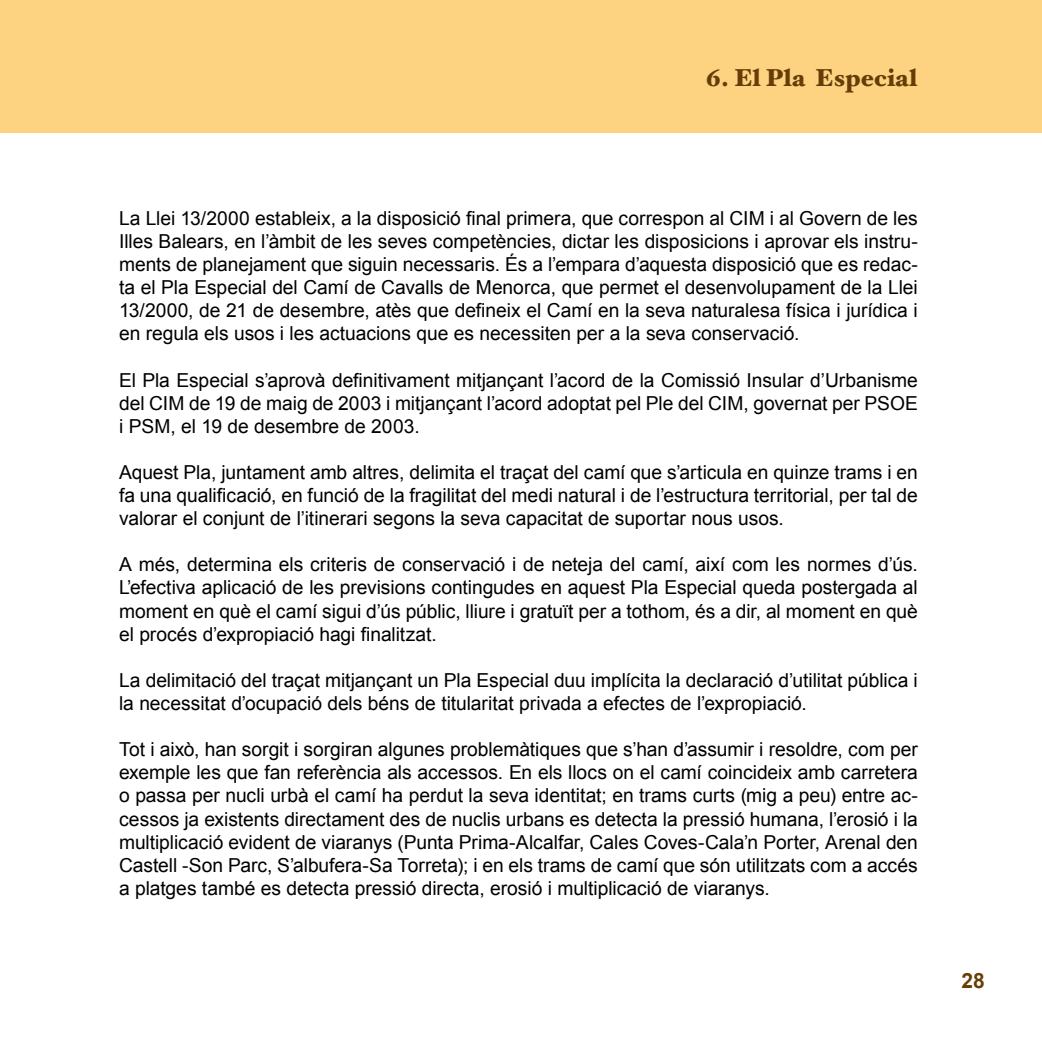
<style>
.page{position:relative;width:1042px;height:1042px;background:#fff}
.page>*{position:absolute;margin:0;border:0;box-sizing:border-box;transform-origin:0 0}
.t1{font:900 24.5px "Hoefler Text";color:#663d07}
.t2{font:700 21px "Arial";color:#663d07}
.t3{font:19.25px/23.1px "Arial";letter-spacing:-.005em;color:#000;text-align:justify}
</style>
<div class="page">
<div style="left:0;top:0;width:1042px;height:133px;background:#fdd382"></div>
<p class="t1" style="left:706px;top:63px;width:213px">6. El Pla Especial</p>
<p class="t3" style="left:119px;top:206px;width:800px">La Llei 13/2000 estableix, a la disposició final primera, que correspon al CIM i al Govern de les Illes Balears, en l’àmbit de les seves competències, dictar les disposicions i aprovar els instru&shy;ments de planejament que siguin necessaris. És a l’empara d’aquesta disposició que es redac&shy;ta el Pla Especial del Camí de Cavalls de Menorca, que permet el desenvolupament de la Llei 13/2000, de 21 de desembre, atès que defineix el Camí en la seva naturalesa física i jurídica i en regula els usos i les actuacions que es necessiten per a la seva conservació.</p>
<p class="t3" style="left:119px;top:368px;width:800px">El Pla Especial s’aprovà definitivament mitjançant l’acord de la Comissió Insular d’Urbanisme del CIM de 19 de maig de 2003 i mitjançant l’acord adoptat pel Ple del CIM, governat per PSOE i PSM, el 19 de desembre de 2003.</p>
<p class="t3" style="left:119px;top:460px;width:800px">Aquest Pla, juntament amb altres, delimita el traçat del camí que s’articula en quinze trams i en fa una qualificació, en funció de la fragilitat del medi natural i de l’estructura territorial, per tal de valorar el conjunt de l’itinerari segons la seva capacitat de suportar nous usos.</p>
<p class="t3" style="left:119px;top:553px;width:800px">A més, determina els criteris de conservació i de neteja del camí, així com les normes d’ús.<br>L’efectiva aplicació de les previsions contingudes en aquest Pla Especial queda postergada al moment en què el camí sigui d’ús públic, lliure i gratuït per a tothom, és a dir, al moment en què el procés d’expropiació hagi finalitzat.</p>
<p class="t3" style="left:119px;top:668px;width:800px">La delimitació del traçat mitjançant un Pla Especial duu implícita la declaració d’utilitat pública i la necessitat d’ocupació dels béns de titularitat privada a efectes de l’expropiació.</p>
<p class="t3" style="left:119px;top:738px;width:800px">Tot i això, han sorgit i sorgiran algunes problemàtiques que s’han d’assumir i resoldre, com per exemple les que fan referència als accessos. En els llocs on el camí coincideix amb carretera o passa per nucli urbà el camí ha perdut la seva identitat; en trams curts (mig a peu) entre ac&shy;cessos ja existents directament des de nuclis urbans es detecta la pressió humana, l’erosió i la multiplicació evident de viaranys (Punta Prima-Alcalfar, Cales Coves-Cala’n Porter, Arenal den Castell -Son Parc, S’albufera-Sa Torreta); i en els trams de camí que són utilitzats com a accés a platges també es detecta pressió directa, erosió i multiplicació de viaranys.</p>
<p class="t2" style="left:961px;top:968px;width:12px">28</p>
</div>
